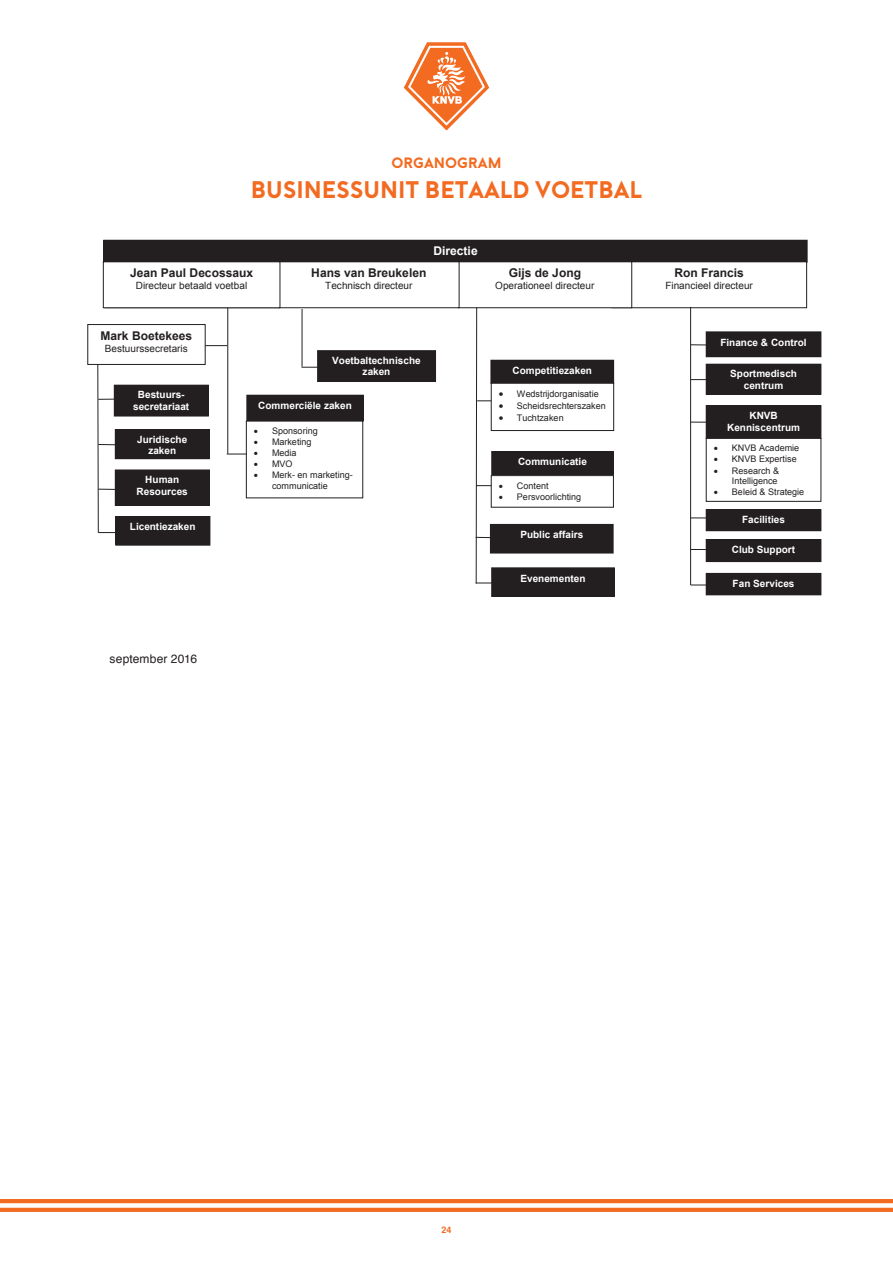
<style>
.page{position:relative;width:893px;height:1263px;background:#fff}
.page>*{position:absolute;margin:0;border:0;box-sizing:border-box;transform-origin:0 0}
.t1{font:700 24px "Baron FW";color:#f36a21}
.t2{font:700 15px "Baron FW";color:#f36a21}
.t3{font:700 12px "Arial";color:#231f20}
.t4{font:12px "Helvetica";letter-spacing:.01em;color:#231f20}
.t5{font:700 12px "Arial";color:#fff}
.t6{font:700 10.05px/11.6px "Arial";color:#fff;text-align:center}
.t7{font:10.05px "Arial";color:#231f20}
.t8{font:9px/10.4px "Arial";letter-spacing:.005em;color:#231f20}
.t9{font:700 9px "Helvetica";color:#f36a21}
</style>
<div class="page">
<hr style="left:0;top:1208px;width:893px;height:4px;background:#f36a21">
<hr style="left:0;top:1199px;width:893px;height:4px;background:#f36a21">
<svg style="left:404px;top:43px;width:85px;height:87px"></svg>
<div style="left:104px;top:240px;width:703px;height:22px;background:#231f20"></div>
<div style="left:611px;top:261px;width:196px;height:47px;border:1px solid #231f20"></div>
<div style="left:458px;top:262px;width:174px;height:46px;background:#fff"></div>
<div style="left:458px;top:261px;width:174px;height:47px;border:1px solid #231f20"></div>
<hr style="left:690px;top:307px;width:1px;height:278px;background:#231f20">
<svg style="left:691px;top:344px;width:15px;height:1px"></svg>
<svg style="left:691px;top:379px;width:15px;height:1px"></svg>
<svg style="left:691px;top:422px;width:15px;height:1px"></svg>
<svg style="left:691px;top:517px;width:15px;height:1px"></svg>
<div style="left:706px;top:332px;width:115px;height:25px;background:#231f20"></div>
<div style="left:706px;top:331px;width:115px;height:26px;border:1px solid #231f20"></div>
<div style="left:706px;top:364px;width:115px;height:30px;background:#231f20"></div>
<div style="left:706px;top:364px;width:115px;height:31px;border:1px solid #231f20"></div>
<div style="left:706px;top:406px;width:115px;height:32px;background:#231f20"></div>
<div style="left:706px;top:405px;width:115px;height:34px;border:1px solid #231f20"></div>
<div style="left:706px;top:510px;width:115px;height:21px;background:#231f20"></div>
<div style="left:706px;top:509px;width:115px;height:22px;border:1px solid #231f20"></div>
<div style="left:247px;top:395px;width:116px;height:26px;background:#231f20"></div>
<div style="left:246px;top:421px;width:117px;height:77px;border:1px solid #231f20"></div>
<div style="left:491px;top:360px;width:123px;height:23px;background:#231f20"></div>
<div style="left:491px;top:383px;width:123px;height:48px;border:1px solid #231f20"></div>
<div style="left:492px;top:451px;width:121px;height:25px;background:#231f20"></div>
<div style="left:491px;top:475px;width:123px;height:33px;border:1px solid #231f20"></div>
<div style="left:492px;top:568px;width:122px;height:28px;background:#231f20"></div>
<div style="left:491px;top:567px;width:124px;height:30px;border:1px solid #231f20"></div>
<div style="left:318px;top:351px;width:117px;height:30px;background:#231f20"></div>
<div style="left:317px;top:350px;width:119px;height:32px;border:1px solid #231f20"></div>
<div style="left:87px;top:324px;width:119px;height:41px;border:1px solid #231f20"></div>
<div style="left:114px;top:385px;width:94px;height:31px;background:#231f20"></div>
<div style="left:115px;top:430px;width:94px;height:29px;background:#231f20"></div>
<div style="left:115px;top:429px;width:95px;height:30px;border:1px solid #231f20"></div>
<div style="left:115px;top:470px;width:94px;height:35px;background:#231f20"></div>
<div style="left:115px;top:470px;width:95px;height:36px;border:1px solid #231f20"></div>
<div style="left:116px;top:516px;width:94px;height:29px;background:#231f20"></div>
<div style="left:706px;top:438px;width:115px;height:64px;border:1px solid #231f20"></div>
<svg style="left:691px;top:549px;width:15px;height:1px"></svg>
<div style="left:490px;top:524px;width:123px;height:29px;background:#231f20"></div>
<div style="left:706px;top:539px;width:115px;height:23px;background:#231f20"></div>
<div style="left:706px;top:573px;width:115px;height:22px;background:#231f20"></div>
<svg style="left:691px;top:585px;width:15px;height:1px"></svg>
<svg style="left:475px;top:307px;width:26px;height:277px"></svg>
<div style="left:278px;top:261px;width:181px;height:47px;border:1px solid #231f20"></div>
<div style="left:103px;top:261px;width:177px;height:47px;border:1px solid #231f20"></div>
<hr style="left:227px;top:308px;width:1px;height:146px;background:#231f20">
<svg style="left:227px;top:454px;width:20px;height:1px"></svg>
<hr style="left:302px;top:309px;width:1px;height:58px;background:#231f20">
<hr style="left:302px;top:367px;width:33px;height:1px;background:#231f20">
<svg style="left:205px;top:345px;width:22px;height:1px"></svg>
<svg style="left:97px;top:364px;width:41px;height:169px"></svg>
<h2 class="t2" style="left:391px;top:155px;width:112px">ORGANOGRAM</h2>
<h1 class="t1" style="left:251px;top:177px;width:393px">BUSINESSUNIT BETAALD VOETBAL</h1>
<p class="t3" style="left:130px;top:265px;width:125px">Jean Paul Decossaux</p>
<p class="t7" style="left:136px;top:279px;width:113px">Directeur betaald voetbal</p>
<p class="t3" style="left:311px;top:265px;width:117px">Hans van Breukelen</p>
<p class="t7" style="left:325px;top:279px;width:89px">Technisch directeur</p>
<p class="t5" style="left:433px;top:243px;width:46px">Directie</p>
<p class="t3" style="left:100px;top:328px;width:93px">Mark Boetekees</p>
<p class="t7" style="left:105px;top:342px;width:84px">Bestuurssecretaris</p>
<p class="t6" style="left:133px;top:389px;width:58px">Bestuurs&shy;secretariaat</p>
<p class="t6" style="left:137px;top:434px;width:52px">Juridische zaken</p>
<p class="t6" style="left:137px;top:474px;width:53px;line-height:12px">Human<br>Resources</p>
<p class="t6" style="left:130px;top:521px;width:67px">Licentiezaken</p>
<p class="t6" style="left:332px;top:355px;width:90px">Voetbaltechnische zaken</p>
<p class="t6" style="left:258px;top:400px;width:95px">Commerciële zaken</p>
<p class="t8" style="left:254px;top:426px;width:65px">• Sponsoring</p>
<p class="t8" style="left:254px;top:437px;width:59px">• Marketing</p>
<p class="t8" style="left:254px;top:448px;width:44px">• Media</p>
<p class="t8" style="left:254px;top:459px;width:40px">• MVO</p>
<p class="t8" style="left:272px;top:470px;width:82px;text-indent:-18px">• Merk- en marketing&shy;communicatie</p>
<p class="t3" style="left:509px;top:265px;width:74px">Gijs de Jong</p>
<p class="t7" style="left:495px;top:279px;width:101px">Operationeel directeur</p>
<p class="t6" style="left:512px;top:365px;width:81px">Competitiezaken</p>
<p class="t8" style="left:499px;top:389px;width:101px">• Wedstrijdorganisatie</p>
<p class="t8" style="left:499px;top:401px;width:108px">• Scheidsrechterszaken</p>
<p class="t8" style="left:499px;top:413px;width:66px">• Tuchtzaken</p>
<p class="t6" style="left:518px;top:456px;width:70px">Communicatie</p>
<p class="t8" style="left:499px;top:480px;width:51px">• Content</p>
<p class="t8" style="left:499px;top:491px;width:84px">• Persvoorlichting</p>
<p class="t6" style="left:520px;top:529px;width:64px">Public affairs</p>
<p class="t6" style="left:520px;top:573px;width:67px">Evenementen</p>
<p class="t3" style="left:674px;top:265px;width:71px">Ron Francis</p>
<p class="t7" style="left:665px;top:279px;width:89px">Financieel directeur</p>
<p class="t6" style="left:720px;top:337px;width:88px">Finance &amp; Control</p>
<p class="t6" style="left:730px;top:368px;width:68px">Sportmedisch centrum</p>
<p class="t6" style="left:727px;top:409px;width:74px;line-height:12px">KNVB<br>Kenniscentrum</p>
<p class="t8" style="left:714px;top:443px;width:87px">• KNVB Academie</p>
<p class="t8" style="left:714px;top:454px;width:84px">• KNVB Expertise</p>
<p class="t8" style="left:714px;top:465px;width:67px;text-align:right">• Research &amp;<br>Intelligence</p>
<p class="t8" style="left:714px;top:487px;width:92px">• Beleid &amp; Strategie</p>
<p class="t6" style="left:742px;top:514px;width:44px">Facilities</p>
<p class="t6" style="left:732px;top:544px;width:65px">Club Support</p>
<p class="t6" style="left:733px;top:578px;width:63px">Fan Services</p>
<p class="t4" style="left:110px;top:650px;width:89px">september 2016</p>
<p class="t9" style="left:441px;top:1223px;width:12px">24</p>
</div>
